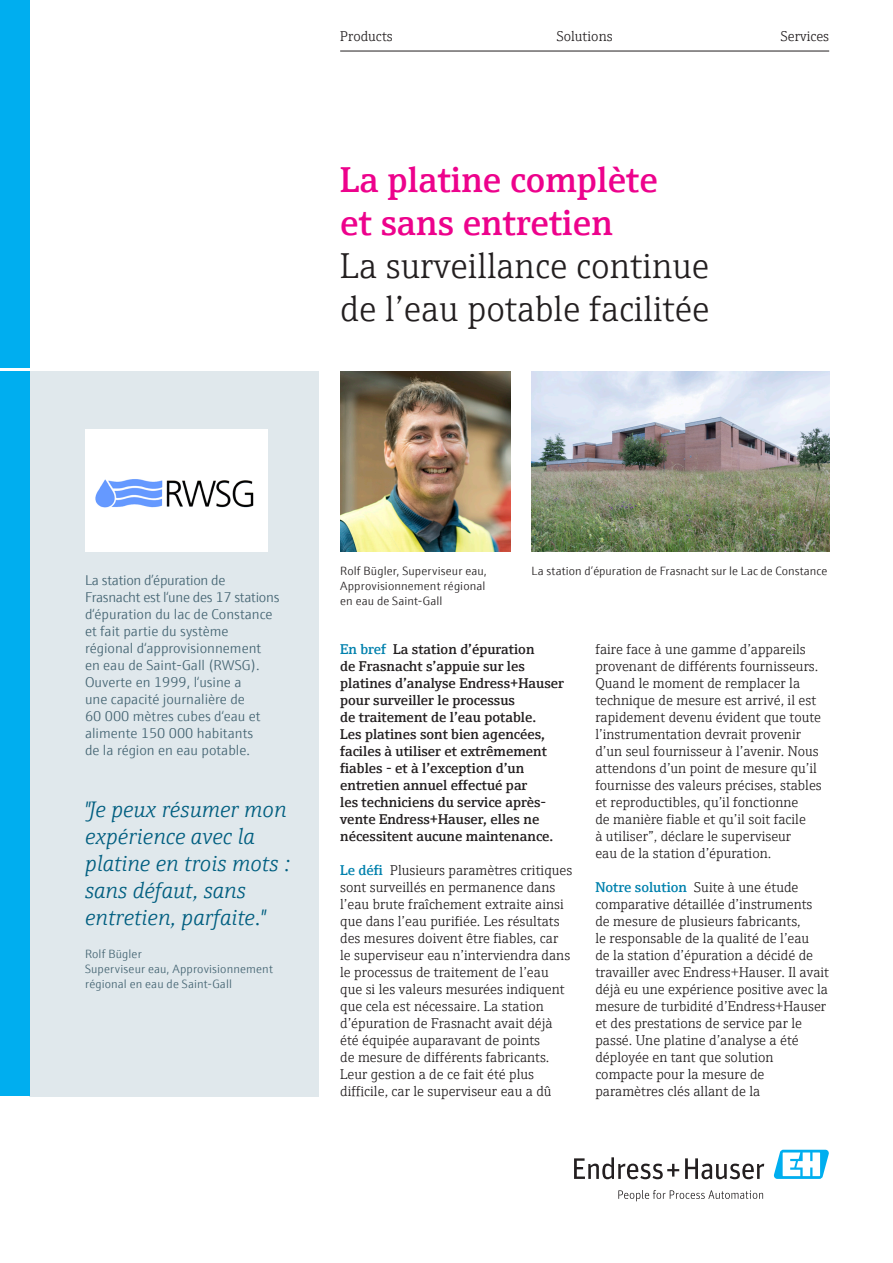
<style>
.page{position:relative;width:893px;height:1263px;background:#fff}
.page>*{position:absolute;margin:0;border:0;box-sizing:border-box;transform-origin:0 0}
.Brochure_Title_Headl{font:300 36px/43.2px "E+H Serif";color:#231f20}
.General_Quote{font:italic 300 22.5px/27px "E+H Serif";color:#005e80}
.General_Copy_Accent{font:300 14.25px/17px "E+H Serif";color:#231f20}
.General_Copy_Accent-2{font:600 14.25px/17px "E+H Serif";color:#231f20}
.General_Quote-2{font:300 14.25px/17px "E+H Sans";color:#446472}
.General_Legend{font:300 12px/15px "E+H Sans";letter-spacing:.01em;color:#231f20}
.General_Legend-2{font:300 12px/15px "E+H Sans";letter-spacing:.01em;color:#446472}
.s1{font-weight:600;color:#ed028c}
.s2{font-weight:600;color:#0081ad}
.s3{color:#0081ad}
</style>
<div class="page">
<div style="left:30px;top:371px;width:289px;height:725px;background:#e0e8ec"></div>
<img style="left:340px;top:371px;width:170px;height:181px">
<img style="left:85px;top:429px;width:183px;height:123px">
<img style="left:531px;top:371px;width:298px;height:181px">
<svg style="left:574px;top:1157px;width:105px;height:22px"></svg>
<svg style="left:685px;top:1158px;width:79px;height:21px"></svg>
<svg style="left:618px;top:1190px;width:145px;height:11px"></svg>
<svg style="left:773px;top:1150px;width:56px;height:29px"></svg>
<div style="left:0;top:0;width:30px;height:1096px;background:#00aeef"></div>
<hr style="left:0;top:369px;width:32px;height:2px;background:#fff">
<hr style="left:340px;top:51px;width:489px;height:1px;background:#231f20">
<p class="General_Copy_Accent" style="left:340px;top:27px;width:54px">Products</p>
<p class="General_Copy_Accent" style="left:557px;top:27px;width:57px">Solutions</p>
<p class="General_Copy_Accent" style="left:781px;top:27px;width:50px">Services</p>
<p class="Brochure_Title_Headl" style="left:340px;top:155px;width:371px"><span class="s1">La platine complète<br>et sans entretien<br></span>La surveillance continue de l’eau potable facilitée</p>
<p class="General_Quote-2" style="left:85px;top:571px;width:196px">La station d’épuration de<br>Frasnacht est l‘une des 17 stations d‘épuration du lac de Constance et fait partie du système régional d‘approvisionnement en eau de Saint-Gall (RWSG).<br>Ouverte en 1999, l‘usine a<br>une capacité journalière de<br>60 000 mètres cubes d‘eau et alimente 150 000 habitants<br>de la région en eau potable.</p>
<p class="General_Quote" style="left:85px;top:794px;width:206px">"Je peux résumer mon expérience avec la platine en trois mots : sans défaut, sans entretien, parfaite."</p>
<p class="General_Legend-2" style="left:85px;top:945px;width:58px">Rolf Bügler</p>
<p class="General_Legend-2" style="left:85px;top:960px;width:189px">Superviseur eau, Approvisionnement régional en eau de Saint-Gall</p>
<p class="General_Legend" style="left:340px;top:562px;width:148px">Rolf Bügler, Superviseur eau,</p>
<p class="General_Legend" style="left:531px;top:562px;width:297px">La station d’épuration de Frasnacht sur le Lac de Constance</p>
<p class="General_Legend" style="left:340px;top:577px;width:147px">Approvisionnement régional en eau de Saint-Gall</p>
<p class="General_Copy_Accent" style="left:595px;top:639px;width:228px">faire face à une gamme d’appareils provenant de différents fournisseurs.<br>Quand le moment de remplacer la technique de mesure est arrivé, il est rapidement devenu évident que toute l’instrumentation devrait provenir d’un seul fournisseur à l’avenir. Nous attendons d’un point de mesure qu’il fournisse des valeurs précises, stables et reproductibles, qu’il fonctionne<br>de manière fiable et qu’il soit facile<br>à utiliser”, déclare le superviseur<br>eau de la station d’épuration.</p>
<p class="General_Copy_Accent" style="left:595px;top:877px;width:235px"><span class="s2">Notre solution</span> Suite à une étude comparative détaillée d’instruments de mesure de plusieurs fabricants,<br>le responsable de la qualité de l’eau<br>de la station d’épuration a décidé de travailler avec Endress+Hauser. Il avait déjà eu une expérience positive avec la mesure de turbidité d’Endress+Hauser et des prestations de service par le passé. Une platine d’analyse a été déployée en tant que solution compacte pour la mesure de paramètres clés allant de la</p>
<p class="General_Copy_Accent-2" style="left:340px;top:639px;width:225px"><span class="s3">En bref</span> La station d’épuration<br>de Frasnacht s’appuie sur les platines d’analyse Endress+Hauser pour surveiller le processus</p>
<p class="General_Copy_Accent-2" style="left:340px;top:707px;width:215px">de traitement de l’eau potable.<br>Les platines sont bien agencées, faciles à utiliser et extrêmement fiables - et à l’exception d’un entretien annuel effectué par<br>les techniciens du service après&shy;vente Endress+Hauser, elles ne nécessitent aucune maintenance.</p>
<p class="General_Copy_Accent" style="left:340px;top:860px;width:234px"><span class="s2">Le défi</span> Plusieurs paramètres critiques sont surveillés en permanence dans l’eau brute fraîchement extraite ainsi que dans l’eau purifiée. Les résultats des mesures doivent être fiables, car le superviseur eau n’interviendra dans le processus de traitement de l’eau que si les valeurs mesurées indiquent que cela est nécessaire. La station d’épuration de Frasnacht avait déjà été équipée auparavant de points<br>de mesure de différents fabricants.<br>Leur gestion a de ce fait été plus difficile, car le superviseur eau a dû</p>
</div>
